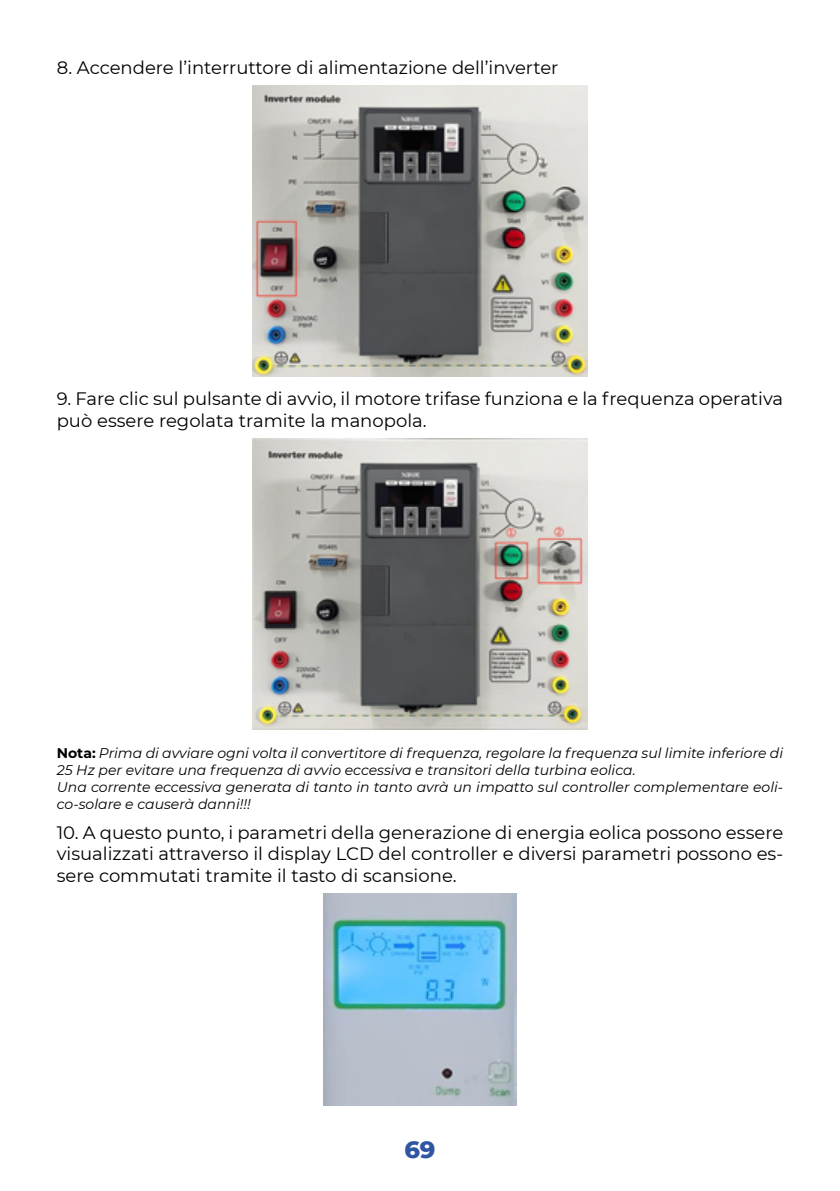
<style>
.page{position:relative;width:840px;height:1191px;background:#fff}
.page>*{position:absolute;margin:0;border:0;box-sizing:border-box;transform-origin:0 0}
.t1{font:800 24px "Montserrat";color:#3055a3}
.t2{font:18px/21.6px "Montserrat";color:#000}
.t3{font:italic 14px/16.8px "Montserrat";color:#000}
.s1{font-weight:700;font-style:normal}
</style>
<div class="page">
<img style="left:252px;top:85px;width:335px;height:292px">
<img style="left:252px;top:438px;width:335px;height:291px">
<img style="left:323px;top:894px;width:193px;height:212px">
<p class="t2" style="left:57px;top:56px;width:503px">8. Accendere l’interruttore di alimentazione dell’inverter</p>
<p class="t2" style="left:57px;top:387px;width:727px">9. Fare clic sul pulsante di avvio, il motore trifase funziona e la frequenza operativa può essere regolata tramite la manopola.</p>
<p class="t3" style="left:57px;top:744px;width:727px"><span class="s1">Nota:</span> Prima di avviare ogni volta il convertitore di frequenza, regolare la frequenza sul limite inferiore di 25 Hz per evitare una frequenza di avvio eccessiva e transitori della turbina eolica.<br>Una corrente eccessiva generata di tanto in tanto avrà un impatto sul controller complementare eoli&shy;co-solare e causerà danni!!!</p>
<p class="t2" style="left:57px;top:821px;width:727px;text-align:justify">10. A questo punto, i parametri della generazione di energia eolica possono essere visualizzati attraverso il display LCD del controller e diversi parametri possono es&shy;sere commutati tramite il tasto di scansione.</p>
<h1 class="t1" style="left:404px;top:1131px;width:33px">69</h1>
</div>
